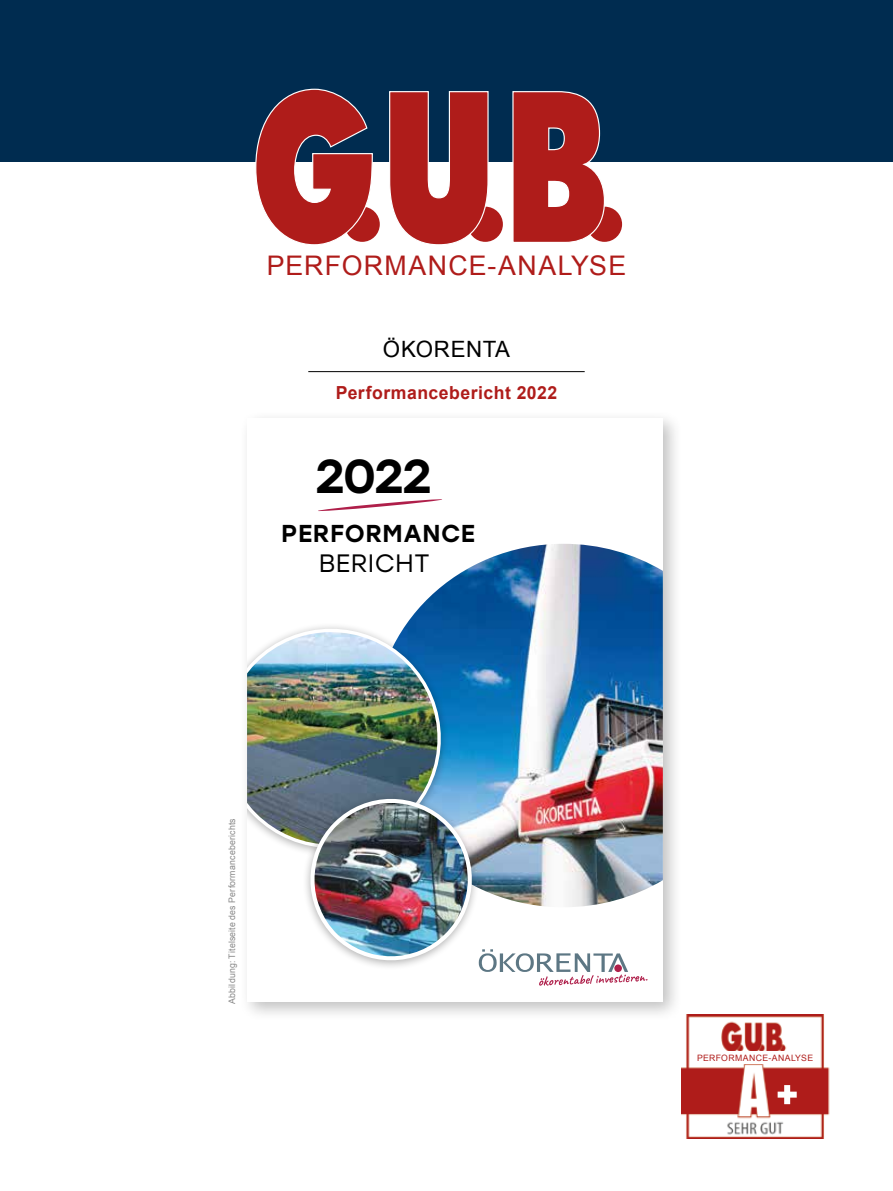
<style>
.page{position:relative;width:893px;height:1191px;background:#fff}
.page>*{position:absolute;margin:0;border:0;box-sizing:border-box;transform-origin:0 0}
.t1{font:500 47.55px "Stolzl";color:#000}
.t2{font:45.75px "Myriad Pro";color:#af1c1a}
.t3{font:27px "Arial";letter-spacing:.05em;color:#af1c1a}
.t4{font:25.05px "Stolzl";letter-spacing:.02em;color:#000}
.t5{font:500 24.45px "Stolzl";letter-spacing:.02em;color:#000}
.t6{font:22.5px "Arial";letter-spacing:.03em;color:#000}
.t7{font:700 18px "Arial";letter-spacing:.025em;color:#af1c1a}
.t8{font:9px "Arial";letter-spacing:.02em;color:#878787}
.t9{font:8.7px "Arial";letter-spacing:.045em;color:#af1c1a}
</style>
<div class="page">
<div style="left:0;top:0;width:893px;height:162px;background:#002c50"></div>
<div style="left:345px;top:207px;width:35px;height:35px;background:#af1c1a;border-radius:50%"></div>
<div style="left:468px;top:207px;width:35px;height:35px;background:#af1c1a;border-radius:50%"></div>
<div style="left:587px;top:207px;width:35px;height:35px;background:#af1c1a;border-radius:50%"></div>
<svg style="left:255px;top:88px;width:118px;height:157px"></svg>
<svg style="left:389px;top:91px;width:100px;height:154px"></svg>
<svg style="left:512px;top:91px;width:94px;height:151px"></svg>
<div style="left:239px;top:410px;width:444px;height:611px;background:#000;opacity:.25"></div>
<div style="left:247px;top:418px;width:416px;height:583px;background:#fff"></div>
<img style="left:413px;top:544px;width:250px;height:344px">
<img style="left:247px;top:615px;width:203px;height:235px">
<img style="left:299px;top:787px;width:349px;height:198px">
<svg style="left:318px;top:499px;width:124px;height:12px"></svg>
<hr style="left:308px;top:371px;width:277px;height:1px;background:#000">
<img style="left:681px;top:1015px;width:149px;height:124px">
<div style="left:778px;top:1091px;width:19px;height:6px;background:#fff"></div>
<div style="left:784px;top:1085px;width:6px;height:19px;background:#fff"></div>
<div style="left:693px;top:1051px;width:125px;height:13px;background:#fff"></div>
<h3 class="t3" style="left:267px;top:247px;width:361px">PERFORMANCE-ANALYSE</h3>
<h2 class="t2" style="left:295px;top:244px;width:293px">A N A L Y S E</h2>
<h3 class="t6" style="left:383px;top:335px;width:129px">ÖKORENTA</h3>
<h3 class="t7" style="left:336px;top:381px;width:223px">Performancebericht 2022</h3>
<h1 class="t1" style="left:315px;top:442px;width:118px">2022</h1>
<h3 class="t5" style="left:281px;top:516px;width:195px">PERFORMANCE</h3>
<h3 class="t4" style="left:319px;top:546px;width:112px">BERICHT</h3>
<p class="t8" style="left:226px;top:1003px;width:187px;rotate:-90deg">Abbildung: Titelseite des Performanceberichts</p>
<p class="t9" style="left:697px;top:1052px;width:118px">PERFORMANCE-ANALYSE</p>
</div>
